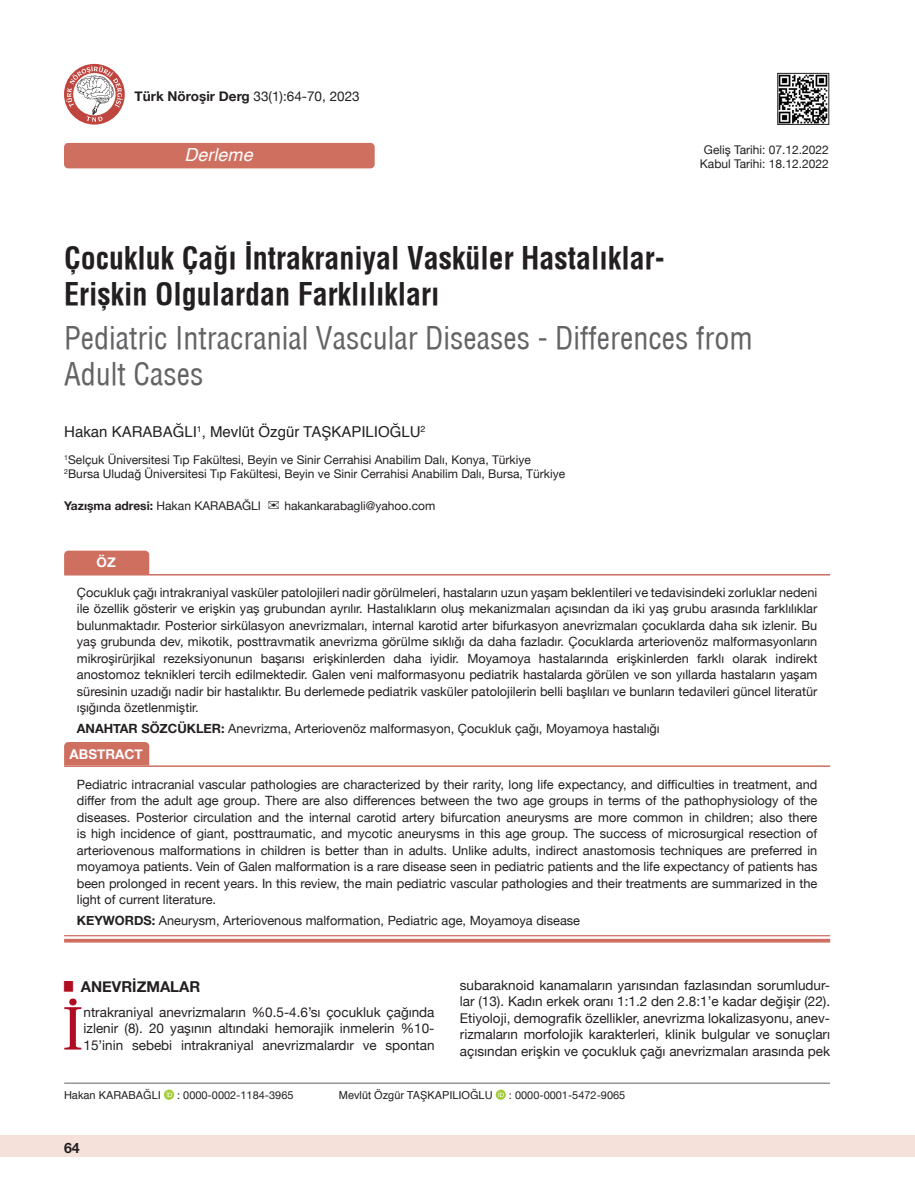
<style>
.page{position:relative;width:915px;height:1191px;background:#fff}
.page>*{position:absolute;margin:0;border:0;box-sizing:border-box;transform-origin:0 0}
.t1{font:61.2px "Utopia";color:#b00c22}
.t2{font:700 30px/36px "Helvetica Condens";color:#231f20}
.t3{font:30px/36px "Helvetica Condensed";color:#636366}
.t4{font:italic 18px "Helvetica";color:#fff}
.t5{font:15px "Helvetica";color:#231f20}
.t6{font:700 15px "Helvetica Neue";color:#231f20}
.t7{font:700 14.25px "Helvetica Neue";color:#231f20}
.t8{font:13.5px/16.5px "Helvetica Neue";color:#231f20;text-align:justify}
.t9{font:700 13.5px "Helvetica Neue";color:#fff}
.t10{font:12.75px/16.5px "Helvetica Neue";color:#231f20;text-align:justify}
.t11{font:12px "Helvetica Neue";color:#231f20}
.t12{font:700 12px "Helvetica Neue";color:#231f20}
.t13{font:10.95px "Helvetica Neue";color:#231f20}
.t14{font:10.95px "Helvetica";color:#231f20}
.s1{font-weight:700}
.s2{font-weight:400}
</style>
<div class="page">
<div style="left:0;top:1135px;width:914px;height:22px;background:#f6e1da"></div>
<hr style="left:64px;top:1082px;width:765px;height:1px;background:#636366">
<svg style="left:164px;top:1089px;width:10px;height:10px"></svg>
<svg style="left:167px;top:1091px;width:5px;height:6px"></svg>
<svg style="left:495px;top:1089px;width:10px;height:10px"></svg>
<svg style="left:498px;top:1091px;width:6px;height:6px"></svg>
<img style="left:779px;top:75px;width:47px;height:48px">
<div style="left:777px;top:73px;width:51px;height:52px;border:1px solid #231f20"></div>
<div style="left:64px;top:143px;width:310px;height:25px;background:#ce6f60;border-radius:4px"></div>
<svg style="left:64px;top:64px;width:61px;height:61px"></svg>
<svg style="left:66px;top:66px;width:57px;height:56px"></svg>
<div style="left:64px;top:742px;width:85px;height:23px;background:#ce6f60"></div>
<svg style="left:64px;top:936px;width:765px;height:1px"></svg>
<hr style="left:64px;top:765px;width:765px;height:2px;background:#ce6f60">
<hr style="left:64px;top:935px;width:765px;height:1px;background:#ce6f60">
<svg style="left:64px;top:938px;width:765px;height:4px;background:#d88d81"></svg>
<div style="left:64px;top:550px;width:85px;height:24px;background:#ce6f60"></div>
<hr style="left:64px;top:574px;width:765px;height:1px;background:#ce6f60">
<p class="t8" style="left:134px;top:89px;width:226px"><span class="s1">Türk Nöroşir Derg</span> 33(1):64-70, 2023</p>
<p class="t4" style="left:184px;top:140px;width:70px">Derleme</p>
<p class="t11" style="left:703px;top:141px;width:126px">Geliş Tarihi: 07.12.2022</p>
<p class="t11" style="left:699px;top:155px;width:130px">Kabul Tarihi: 18.12.2022</p>
<p class="t2" style="left:64px;top:240px;width:601px">Çocukluk Çağı İntrakraniyal Vasküler Hastalıklar-<br>Erişkin Olgulardan Farklılıkları</p>
<p class="t3" style="left:64px;top:320px;width:689px">Pediatric Intracranial Vascular Diseases - Differences from<br>Adult Cases</p>
<p class="t5" style="left:64px;top:420px;width:362px">Hakan KARABAĞLI<sup>1</sup>, Mevlüt Özgür TAŞKAPILIOĞLU<sup>2</sup></p>
<p class="t11" style="left:64px;top:451px;width:468px"><sup>1</sup>Selçuk Üniversitesi Tıp Fakültesi, Beyin ve Sinir Cerrahisi Anabilim Dalı, Konya, Türkiye</p>
<p class="t11" style="left:64px;top:465px;width:502px"><sup>2</sup>Bursa Uludağ Üniversitesi Tıp Fakültesi, Beyin ve Sinir Cerrahisi Anabilim Dalı, Bursa, Türkiye</p>
<p class="t12" style="left:64px;top:496px;width:198px">Yazışma adresi: <span class="s2">Hakan KARABAĞLI</span></p>
<p class="t11" style="left:284px;top:497px;width:152px">hakankarabagli@yahoo.com</p>
<p class="t9" style="left:96px;top:552px;width:21px">ÖZ</p>
<p class="t10" style="left:77px;top:584px;width:741px">Çocukluk çağı intrakraniyal vasküler patolojileri nadir görülmeleri, hastaların uzun yaşam beklentileri ve tedavisindeki zorluklar nedeni ile özellik gösterir ve erişkin yaş grubundan ayrılır. Hastalıkların oluş mekanizmaları açısından da iki yaş grubu arasında farklılıklar bulunmaktadır. Posterior sirkülasyon anevrizmaları, internal karotid arter bifurkasyon anevrizmaları çocuklarda daha sık izlenir. Bu yaş grubunda dev, mikotik, posttravmatik anevrizma görülme sıklığı da daha fazladır. Çocuklarda arteriovenöz malformasyonların mikroşirürjikal rezeksiyonunun başarısı erişkinlerden daha iyidir. Moyamoya hastalarında erişkinlerden farklı olarak indirekt anostomoz teknikleri tercih edilmektedir. Galen veni malformasyonu pediatrik hastalarda görülen ve son yıllarda hastaların yaşam süresinin uzadığı nadir bir hastalıktır. Bu derlemede pediatrik vasküler patolojilerin belli başlıları ve bunların tedavileri güncel literatür ışığında özetlenmiştir.</p>
<p class="t10" style="left:77px;top:721px;width:584px"><span class="s1">ANAHTAR SÖZCÜKLER:</span> Anevrizma, Arteriovenöz malformasyon, Çocukluk çağı, Moyamoya hastalığı</p>
<p class="t9" style="left:70px;top:743px;width:75px">ABSTRACT</p>
<p class="t10" style="left:77px;top:777px;width:741px">Pediatric intracranial vascular pathologies are characterized by their rarity, long life expectancy, and difficulties in treatment, and differ from the adult age group. There are also differences between the two age groups in terms of the pathophysiology of the diseases. Posterior circulation and the internal carotid artery bifurcation aneurysms are more common in children; also there is high incidence of giant, posttraumatic, and mycotic aneurysms in this age group. The success of microsurgical resection of arteriovenous malformations in children is better than in adults. Unlike adults, indirect anastomosis techniques are preferred in moyamoya patients. Vein of Galen malformation is a rare disease seen in pediatric patients and the life expectancy of patients has been prolonged in recent years. In this review, the main pediatric vascular pathologies and their treatments are summarized in the light of current literature.</p>
<p class="t10" style="left:77px;top:913px;width:504px"><span class="s1">KEYWORDS:</span> Aneurysm, Arteriovenous malformation, Pediatric age, Moyamoya disease</p>
<p class="t6" style="left:64px;top:974px;width:137px"><sup>█</sup> ANEVRIZMALAR</p>
<p class="t1" style="left:62px;top:993px;width:23px">İ</p>
<p class="t8" style="left:83px;top:1004px;width:352px">ntrakraniyal anevrizmaların %0.5-4.6’sı çocukluk çağında izlenir (8). 20 yaşının altındaki hemorajik inmelerin %10- 15’inin sebebi intrakraniyal anevrizmalardır ve spontan</p>
<p class="t8" style="left:459px;top:977px;width:371px">subaraknoid kanamaların yarısından fazlasından sorumludur&shy;lar (13). Kadın erkek oranı 1:1.2 den 2.8:1’e kadar değişir (22).<br>Etiyoloji, demografik özellikler, anevrizma lokalizasyonu, anev&shy;rizmaların morfolojik karakterleri, klinik bulgular ve sonuçları açısından erişkin ve çocukluk çağı anevrizmaları arasında pek</p>
<p class="t14" style="left:64px;top:1086px;width:98px">Hakan KARABAĞLI</p>
<p class="t13" style="left:177px;top:1087px;width:118px">: 0000-0002-1184-3965</p>
<p class="t14" style="left:339px;top:1086px;width:155px">Mevlüt Özgür TAŞKAPILIOĞLU</p>
<p class="t13" style="left:509px;top:1087px;width:118px">: 0000-0001-5472-9065</p>
<p class="t7" style="left:64px;top:1137px;width:17px">64</p>
</div>
